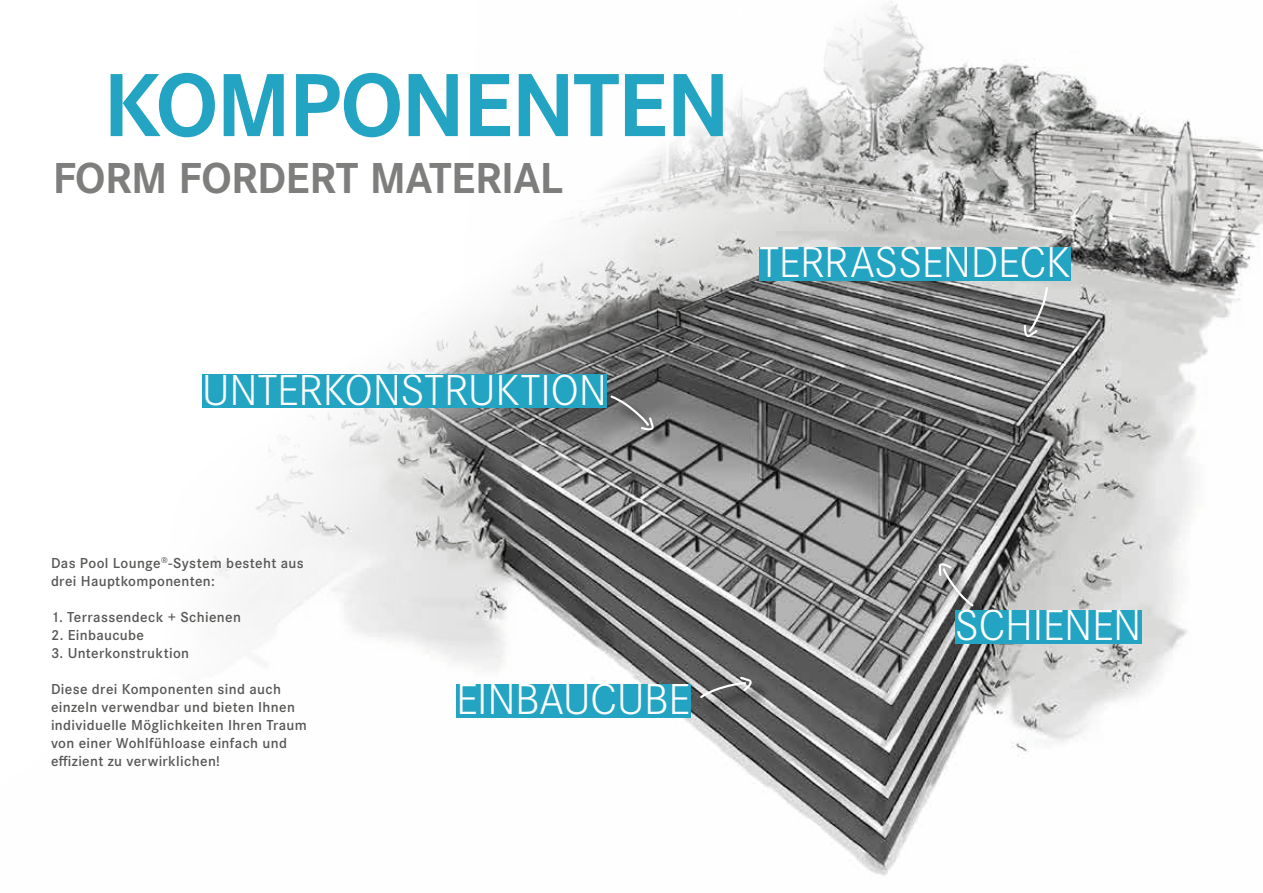
<style>
.page{position:relative;width:1263px;height:893px;background:#fff}
.page>*{position:absolute;margin:0;border:0;box-sizing:border-box;transform-origin:0 0}
.t1{font:700 93px "Corporate S";letter-spacing:-.025em;color:#23a4c3}
.t2{font:300 45px "Corporate S";letter-spacing:-.01em;color:#fff}
.t3{font:700 45px "Corporate S";letter-spacing:-.01em;color:#7e7e7d}
.t4{font:600 15px/18px "Corporate S";letter-spacing:.025em;color:#575756}
</style>
<div class="page">
<img style="left:212px;top:1px;width:1051px;height:875px">
<div style="left:703px;top:680px;width:67px;height:36px;background:#000;opacity:.75"></div>
<svg style="left:700px;top:677px;width:52px;height:21px"></svg>
<svg style="left:1024px;top:287px;width:24px;height:50px"></svg>
<div style="left:759px;top:247px;width:311px;height:33px;background:#23a4c3"></div>
<div style="left:456px;top:684px;width:234px;height:33px;background:#23a4c3"></div>
<div style="left:941px;top:566px;width:50px;height:58px;background:#000;opacity:.75"></div>
<svg style="left:939px;top:563px;width:34px;height:43px"></svg>
<div style="left:955px;top:610px;width:186px;height:34px;background:#23a4c3"></div>
<div style="left:614px;top:399px;width:58px;height:50px;background:#000;opacity:.75"></div>
<svg style="left:610px;top:395px;width:44px;height:36px"></svg>
<div style="left:202px;top:374px;width:405px;height:34px;background:#23a4c3"></div>
<h1 class="t1" style="left:103px;top:41px;width:629px">KOMPONENTEN</h1>
<h2 class="t3" style="left:52px;top:147px;width:512px">FORM FORDERT MATERIAL</h2>
<h2 class="t2" style="left:759px;top:233px;width:313px">TERRASSENDECK</h2>
<h2 class="t2" style="left:202px;top:360px;width:406px">UNTERKONSTRUKTION</h2>
<p class="t4" style="left:51px;top:554px;width:254px">Das Pool Lounge<sup>®</sup>-System besteht aus drei Hauptkomponenten:</p>
<p class="t4" style="left:51px;top:608px;width:191px">1. Terrassendeck + Schienen</p>
<p class="t4" style="left:51px;top:626px;width:95px">2. Einbaucube</p>
<p class="t4" style="left:51px;top:644px;width:140px">3. Unterkonstruktion</p>
<p class="t4" style="left:51px;top:680px;width:257px">Diese drei Komponenten sind auch einzeln verwendbar und bieten Ihnen individuelle Möglichkeiten Ihren Traum von einer Wohlfühloase einfach und effizient zu verwirklichen!</p>
<h2 class="t2" style="left:456px;top:670px;width:236px">EINBAUCUBE</h2>
<h2 class="t2" style="left:955px;top:596px;width:188px">SCHIENEN</h2>
</div>
